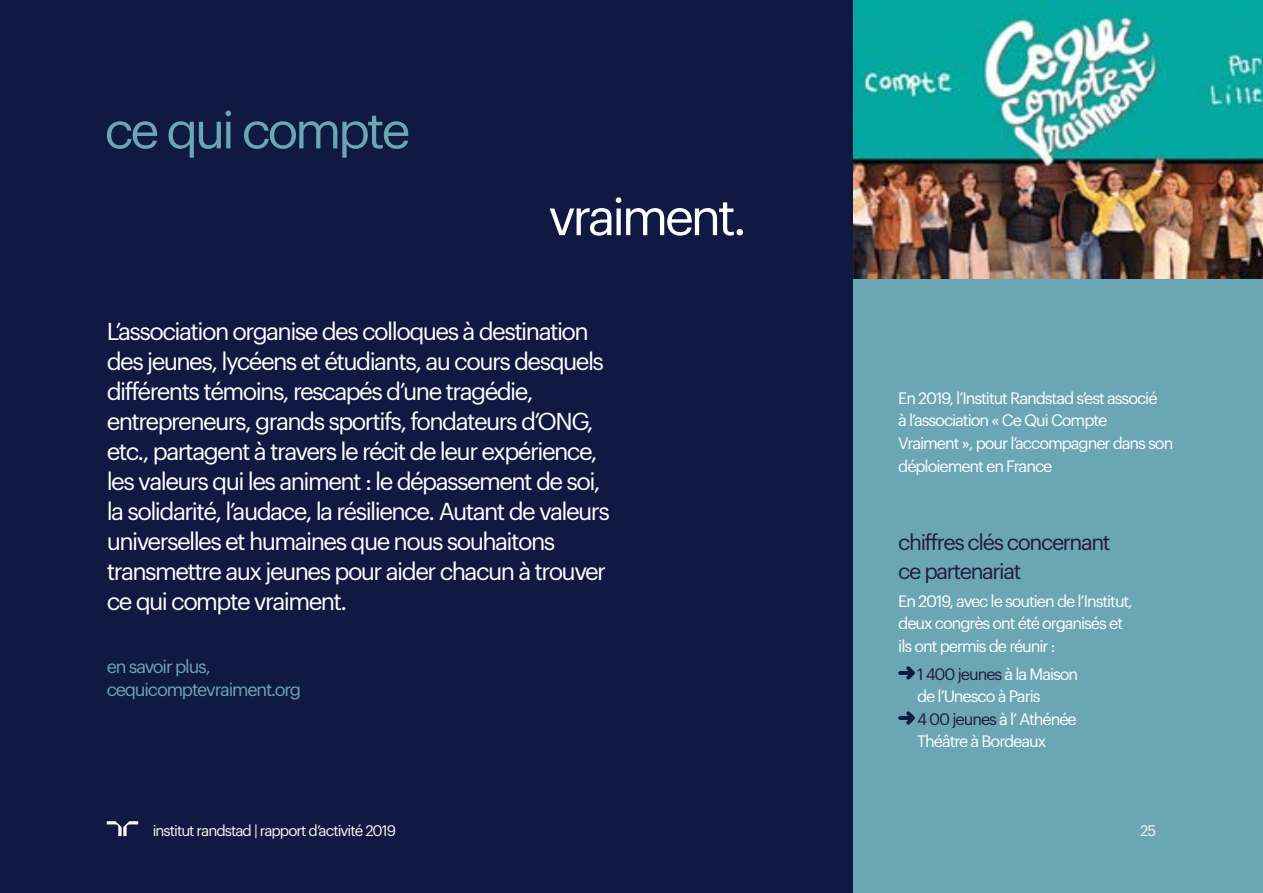
<style>
.page{position:relative;width:1263px;height:893px;background:#0f1941}
.page>*{position:absolute;margin:0;border:0;box-sizing:border-box;transform-origin:0 0}
.t1{font:51px "Graphik";letter-spacing:-.065em;color:#6ba6b5}
.t2{font:51px "Graphik";letter-spacing:-.065em;color:#fff}
.t3{font:24px/30px "Graphik";letter-spacing:-.065em;color:#fff}
.t4{font:21.6px/28.8px "Graphik";letter-spacing:-.065em;color:#231a3f}
.t5{font:18px/22.5px "Graphik";letter-spacing:-.065em;color:#6ba6b5}
.t6{font:16.2px/22.5px "Graphik";letter-spacing:-.065em;color:#fff}
.t7{font:15px "Graphik";letter-spacing:-.065em;color:#f7f6f2}
.s1{color:#231a3f}
</style>
<div class="page">
<div style="left:854px;top:0;width:409px;height:893px;background:#6ba6b5"></div>
<svg style="left:898px;top:666px;width:17px;height:14px"></svg>
<svg style="left:898px;top:711px;width:17px;height:14px"></svg>
<img style="left:854px;top:0;width:409px;height:279px">
<svg style="left:107px;top:821px;width:31px;height:15px"></svg>
<h1 class="t1" style="left:105px;top:92px;width:307px">ce qui compte</h1>
<h1 class="t2" style="left:548px;top:178px;width:200px">vraiment.</h1>
<p class="t3" style="left:107px;top:314px;width:505px">L’association organise des colloques à destination des jeunes, lycéens et étudiants, au cours desquels différents témoins, rescapés d’une tragédie, entrepreneurs, grands sportifs, fondateurs d’ONG, etc., partagent à travers le récit de leur expérience, les valeurs qui les animent : le dépassement de soi, la solidarité, l’audace, la résilience. Autant de valeurs universelles et humaines que nous souhaitons transmettre aux jeunes pour aider chacun à trouver ce qui compte vraiment.</p>
<p class="t5" style="left:107px;top:654px;width:196px">en savoir plus, cequicomptevraiment.org</p>
<p class="t6" style="left:898px;top:385px;width:277px">En 2019, l’Institut Randstad s’est associé<br>à l’association « Ce Qui Compte<br>Vraiment », pour l’accompagner dans son déploiement en France</p>
<p class="t4" style="left:898px;top:526px;width:214px">chiffres clés concernant ce partenariat</p>
<p class="t6" style="left:898px;top:588px;width:236px">En 2019, avec le soutien de l’Institut, deux congrès ont été organisés et ils ont permis de réunir :</p>
<p class="t6" style="left:917px;top:661px;width:163px"><span class="s1">1 400 jeunes</span> à la Maison de l’Unesco à Paris<br><span class="s1">4 00 jeunes</span> à l’ Athénée<br>Théâtre à Bordeaux</p>
<p class="t7" style="left:153px;top:819px;width:245px">institut randstad | rapport d’activité 2019</p>
<p class="t7" style="left:1140px;top:819px;width:18px">25</p>
</div>
